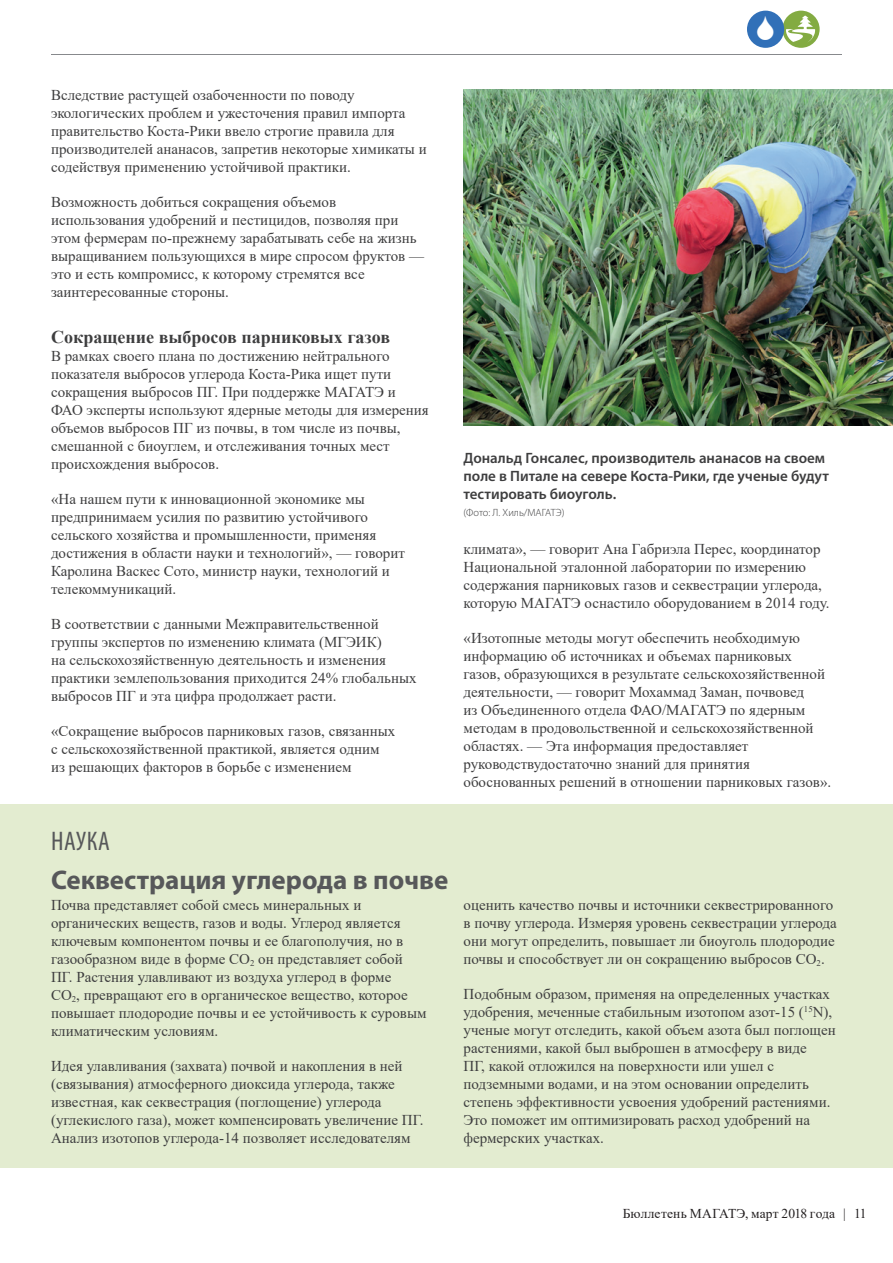
<style>
.page{position:relative;width:893px;height:1263px;background:#fff}
.page>*{position:absolute;margin:0;border:0;box-sizing:border-box;transform-origin:0 0}
.t1{font:700 27px "Myriad Pro";color:#57585a}
.t2{font:condensed 27px "Myriad Pro";letter-spacing:.02em;color:#57585a}
.t3{font:700 18px "Times New Roman";color:#3e3e3f}
.t4{font:15px/18px "Times New Roman";color:#3e3e3f}
.t5{font:600 15px/18px "Myriad Pro";color:#3e3e3f}
.t6{font:13.5px "Times New Roman";letter-spacing:.01em;color:#231f20}
.t7{font:300 10.5px "Myriad Pro";color:#3e3e3f}
</style>
<div class="page">
<hr style="left:51px;top:54px;width:791px;height:1px;background:#87898c">
<div style="left:0;top:804px;width:893px;height:364px;background:#e3ecd0"></div>
<img style="left:463px;top:89px;width:430px;height:336px">
<svg style="left:782px;top:11px;width:38px;height:37px"></svg>
<svg style="left:786px;top:16px;width:29px;height:27px"></svg>
<div style="left:747px;top:11px;width:37px;height:37px;background:#3170b8;border-radius:50%"></div>
<p class="t4" style="left:51px;top:85px;width:377px">Вследствие растущей озабоченности по поводу экологических проблем и ужесточения правил импорта правительство Коста-Рики ввело строгие правила для производителей ананасов, запретив некоторые химикаты и содействуя применению устойчивой практики.</p>
<p class="t4" style="left:51px;top:192px;width:375px">Возможность добиться сокращения объемов использования удобрений и пестицидов, позволяя при этом фермерам по-прежнему зарабатывать себе на жизнь выращиванием пользующихся в мире спросом фруктов — это и есть компромисс, к которому стремятся все заинтересованные стороны.</p>
<p class="t3" style="left:51px;top:324px;width:341px">Сокращение выбросов парниковых газов</p>
<p class="t4" style="left:51px;top:347px;width:379px">В рамках своего плана по достижению нейтрального показателя выбросов углерода Коста-Рика ищет пути сокращения выбросов ПГ. При поддержке МАГАТЭ и ФАО эксперты используют ядерные методы для измерения объемов выбросов ПГ из почвы, в том числе из почвы, смешанной с биоуглем, и отслеживания точных мест происхождения выбросов.</p>
<p class="t4" style="left:51px;top:490px;width:355px">«На нашем пути к инновационной экономике мы предпринимаем усилия по развитию устойчивого сельского хозяйства и промышленности, применяя достижения в области науки и технологий», — говорит Каролина Васкес Сото, министр науки, технологий и телекоммуникаций.</p>
<p class="t4" style="left:51px;top:615px;width:367px">В соответствии с данными Межправительственной группы экспертов по изменению климата (МГЭИК)<br>на сельскохозяйственную деятельность и изменения практики землепользования приходится 24% глобальных выбросов ПГ и эта цифра продолжает расти.</p>
<p class="t4" style="left:51px;top:722px;width:346px">«Сокращение выбросов парниковых газов, связанных с сельскохозяйственной практикой, является одним из решающих факторов в борьбе с изменением</p>
<p class="t5" style="left:463px;top:448px;width:367px">Дональд Гонсалес, производитель ананасов на своем поле в Питале на севере Коста-Рики, где ученые будут тестировать биоуголь.</p>
<p class="t7" style="left:463px;top:506px;width:103px">(Фото: Л. Хиль/МАГАТЭ)</p>
<p class="t4" style="left:463px;top:540px;width:368px">климата», — говорит Ана Габриэла Перес, координатор Национальной эталонной лаборатории по измерению содержания парниковых газов и секвестрации углерода, которую МАГАТЭ оснастило оборудованием в 2014 году.</p>
<p class="t4" style="left:463px;top:629px;width:369px">«Изотопные методы могут обеспечить необходимую информацию об источниках и объемах парниковых газов, образующихся в результате сельскохозяйственной деятельности, — говорит Мохаммад Заман, почвовед<br>из Объединенного отдела ФАО/МАГАТЭ по ядерным методам в продовольственной и сельскохозяйственной областях. — Эта информация предоставляет руководствудостаточно знаний для принятия обоснованных решений в отношении парниковых газов».</p>
<h1 class="t2" style="left:51px;top:825px;width:60px">НАУКА</h1>
<h1 class="t1" style="left:51px;top:862px;width:399px">Секвестрация углерода в почве</h1>
<p class="t4" style="left:51px;top:896px;width:377px">Почва представляет собой смесь минеральных и органических веществ, газов и воды. Углерод является ключевым компонентом почвы и ее благополучия, но в газообразном виде в форме СО<sub>2</sub> он представляет собой ПГ. Растения улавливают из воздуха углерод в форме<br>CO<sub>2</sub>, превращают его в органическое вещество, которое повышает плодородие почвы и ее устойчивость к суровым климатическим условиям.</p>
<p class="t4" style="left:51px;top:1057px;width:374px">Идея улавливания (захвата) почвой и накопления в ней (связывания) атмосферного диоксида углерода, также известная, как секвестрация (поглощение) углерода (углекислого газа), может компенсировать увеличение ПГ.<br>Анализ изотопов углерода-14 позволяет исследователям</p>
<p class="t4" style="left:463px;top:896px;width:375px">оценить качество почвы и источники секвестрированного в почву углерода. Измеряя уровень секвестрации углерода они могут определить, повышает ли биоуголь плодородие почвы и способствует ли он сокращению выбросов СО<sub>2</sub>.</p>
<p class="t4" style="left:463px;top:985px;width:374px">Подобным образом, применяя на определенных участках удобрения, меченные стабильным изотопом азот-15 (<sup>15</sup>N), ученые могут отследить, какой объем азота был поглощен растениями, какой был выброшен в атмосферу в виде<br>ПГ, какой отложился на поверхности или ушел с подземными водами, и на этом основании определить степень эффективности усвоения удобрений растениями.<br>Это поможет им оптимизировать расход удобрений на фермерских участках.</p>
<p class="t6" style="left:623px;top:1204px;width:245px">Бюллетень МАГАТЭ, март 2018 года | 11</p>
</div>
